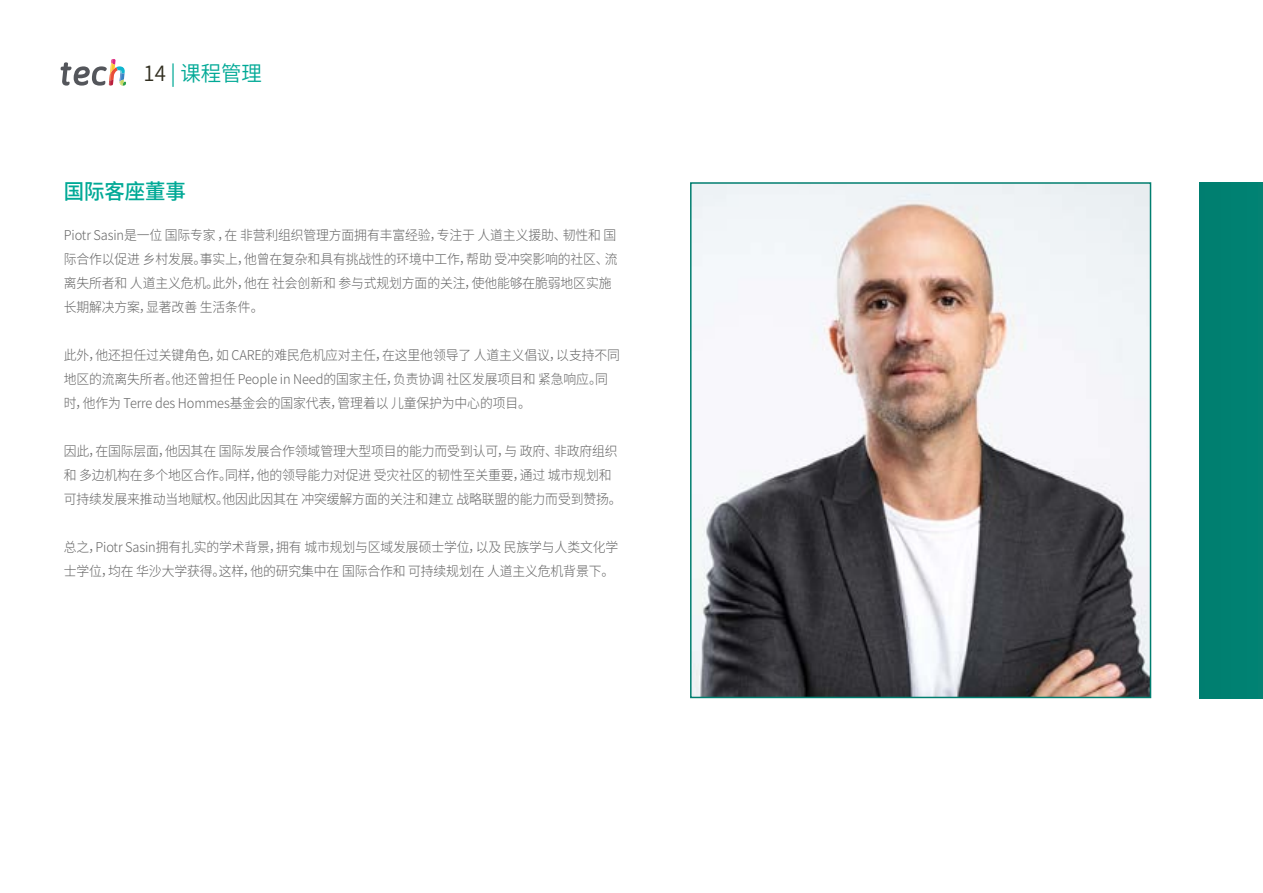
<style>
.page{position:relative;width:1263px;height:893px;background:#fff}
.page>*{position:absolute;margin:0;border:0;box-sizing:border-box;transform-origin:0 0}
.t1{font:21px "Source Han Sans CN";color:#00a996}
.t2{font:500 21px "Source Han Sans CN";color:#00a996}
.t3{font:300 13.5px/24px "Source Han Sans CN";letter-spacing:-.01em;color:#656565;scale:.95 1}
.s1{color:#312e20}
</style>
<div class="page">
<div style="left:1199px;top:182px;width:64px;height:516px;background:#008071"></div>
<img style="left:693px;top:185px;width:455px;height:510px">
<div style="left:690px;top:182px;width:461px;height:516px;border:2px solid #007e6f"></div>
<svg style="left:61px;top:59px;width:65px;height:27px"></svg>
<h1 class="t1" style="left:144px;top:61px;width:120px"><span class="s1">14</span> | 课程管理</h1>
<h1 class="t2" style="left:64px;top:179px;width:124px">国际客座董事</h1>
<p class="t3" style="left:64px;top:224px;width:585px">Piotr Sasin是一位 国际专家 ，在 非营利组织管理方面拥有丰富经验，专注于 人道主义援助、韧性和 国际合作以促进 乡村发展。事实上，他曾在复杂和具有挑战性的环境中工作，帮助 受冲突影响的社区、流离失所者和 人道主义危机。此外，他在 社会创新和 参与式规划方面的关注，使他能够在脆弱地区实施长期解决方案，显著改善 生活条件。</p>
<p class="t3" style="left:64px;top:344px;width:587px">此外，他还担任过关键角色，如 CARE的难民危机应对主任，在这里他领导了 人道主义倡议，以支持不同地区的流离失所者。他还曾担任 People in Need的国家主任，负责协调 社区发展项目和 紧急响应。同时，他作为 Terre des Hommes基金会的国家代表，管理着以 儿童保护为中心的项目。</p>
<p class="t3" style="left:64px;top:440px;width:589px">因此，在国际层面，他因其在 国际发展合作领域管理大型项目的能力而受到认可，与 政府、非政府组织和 多边机构在多个地区合作。同样，他的领导能力对促进 受灾社区的韧性至关重要，通过 城市规划和可持续发展来推动当地赋权。他因此因其在 冲突缓解方面的关注和建立 战略联盟的能力而受到赞扬。</p>
<p class="t3" style="left:64px;top:536px;width:585px">总之，Piotr Sasin拥有扎实的学术背景，拥有 城市规划与区域发展硕士学位，以及 民族学与人类文化学士学位，均在 华沙大学获得。这样，他的研究集中在国际合作和 可持续规划在 人道主义危机背景下。</p>
</div>
